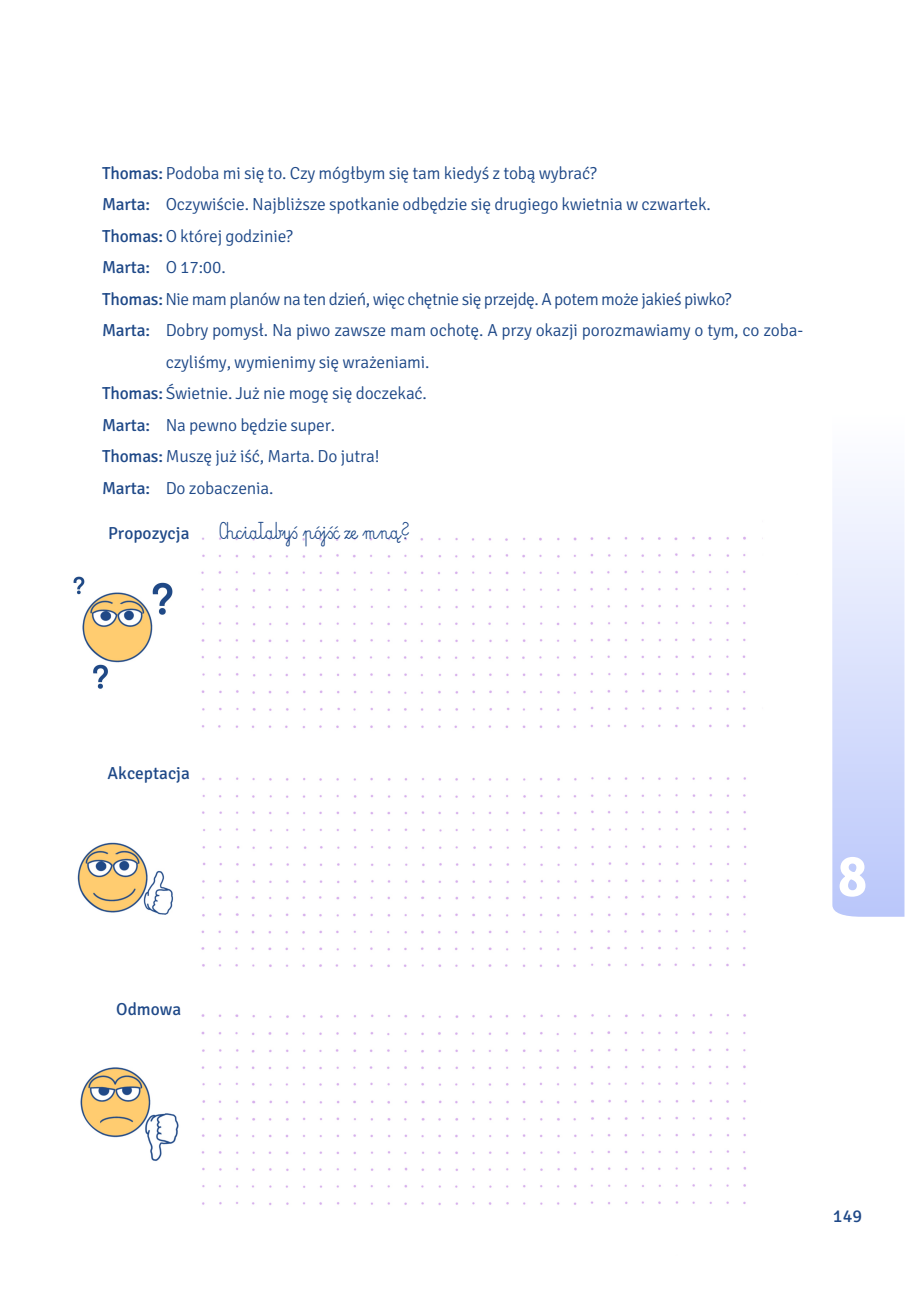
<style>
.page{position:relative;width:906px;height:1289px;background:#fff}
.page>*{position:absolute;margin:0;border:0;box-sizing:border-box;transform-origin:0 0}
.t1{font:700 60px "Signika";color:#fff;scale:.9 1}
.t2{font:21.9px "Elementarz Dwa";letter-spacing:-.01em;color:#1f4988}
.t3{font:18px "Signika";color:#1f4988}
.t4{font:300 17.4px "Signika";letter-spacing:-.01em;color:#1f4988}
.t5{font:300 17.4px "Signika";letter-spacing:-.03em;color:#1f4988}
.t6{font:17.4px "Signika";color:#1f4988}
.s1{font-weight:400}
</style>
<div class="page">
<img style="left:73px;top:536px;width:786px;height:670px">
<div style="left:100px;top:522px;width:92px;height:26px;background:#fff"></div>
<div style="left:100px;top:760px;width:92px;height:26px;background:#fff"></div>
<div style="left:100px;top:999px;width:92px;height:25px;background:#fff"></div>
<svg style="left:832px;top:488px;width:72px;height:428px"></svg>
<p class="t4" style="left:102px;top:162px;width:496px"><span class="s1">Thomas:</span> Podoba mi się to. Czy mógłbym się tam kiedyś z tobą wybrać?</p>
<p class="t4" style="left:102px;top:194px;width:610px"><span class="s1">Marta:</span> Oczywiście. Najbliższe spotkanie odbędzie się drugiego kwietnia w czwartek.</p>
<p class="t4" style="left:102px;top:225px;width:192px"><span class="s1">Thomas:</span> O której godzinie?</p>
<p class="t4" style="left:102px;top:257px;width:125px"><span class="s1">Marta:</span> O 17:00.</p>
<p class="t5" style="left:102px;top:288px;width:631px"><span class="s1">Thomas:</span> Nie mam planów na ten dzień, więc chętnie się przejdę. A potem może jakieś piwko?</p>
<p class="t4" style="left:102px;top:320px;width:702px"><span class="s1">Marta:</span> Dobry pomysł. Na piwo zawsze mam ochotę. A przy okazji porozmawiamy o tym, co zoba-</p>
<p class="t4" style="left:166px;top:351px;width:265px">czyliśmy, wymienimy się wrażeniami.</p>
<p class="t4" style="left:102px;top:383px;width:326px"><span class="s1">Thomas:</span> Świetnie. Już nie mogę się doczekać.</p>
<p class="t4" style="left:102px;top:414px;width:235px"><span class="s1">Marta:</span> Na pewno będzie super.</p>
<p class="t4" style="left:102px;top:446px;width:279px"><span class="s1">Thomas:</span> Muszę już iść, Marta. Do jutra!</p>
<p class="t4" style="left:102px;top:477px;width:173px"><span class="s1">Marta:</span> Do zobaczenia.</p>
<p class="t6" style="left:108px;top:522px;width:83px">Propozycja</p>
<p class="t2" style="left:220px;top:519px;width:191px">Chciałabyś pójść ze mną?</p>
<p class="t6" style="left:108px;top:762px;width:84px">Akceptacja</p>
<p class="t6" style="left:116px;top:998px;width:66px">Odmowa</p>
<h1 class="t1" style="left:838px;top:839px;width:34px">8</h1>
<p class="t3" style="left:833px;top:1204px;width:31px">149</p>
</div>
